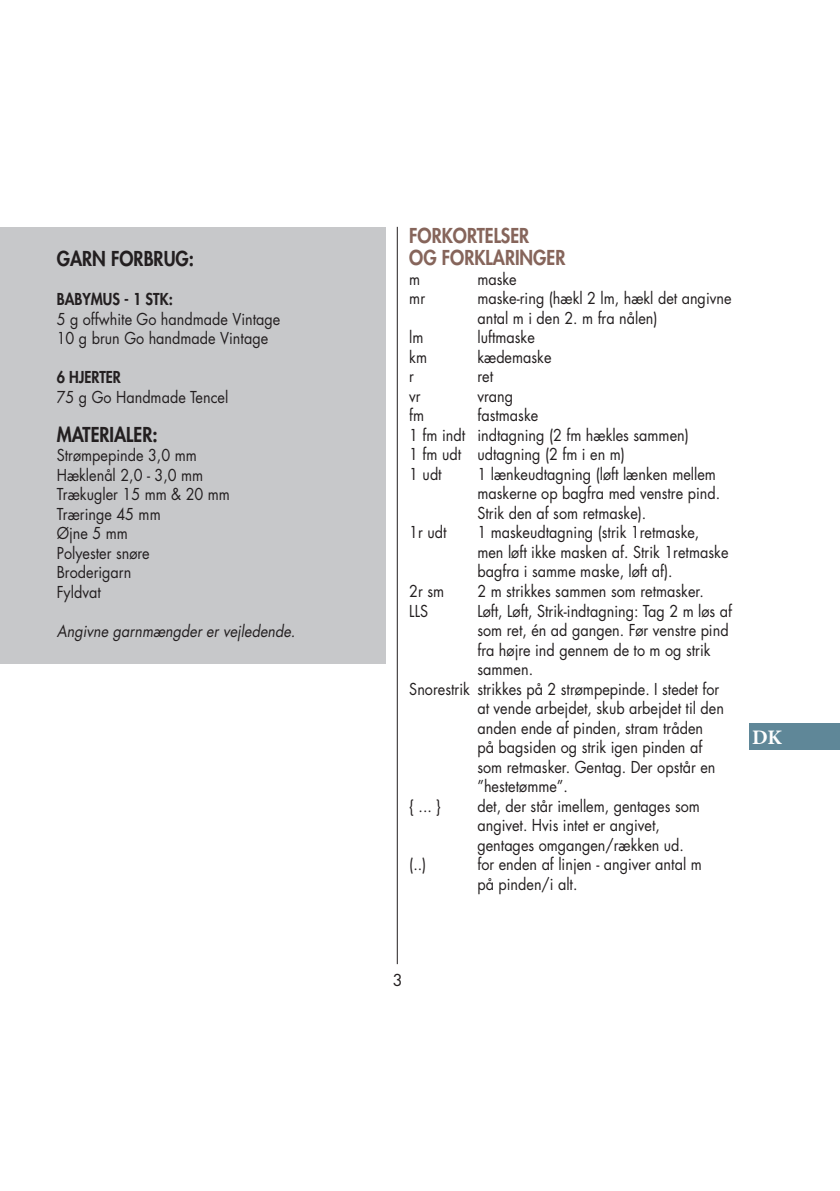
<style>
.page{position:relative;width:840px;height:1191px;background:#fff}
.page>*{position:absolute;margin:0;border:0;box-sizing:border-box;transform-origin:0 0}
.t1{font:700 20.6px "Minion Pro";color:#fff}
.t2{font:800 20px "Futura Std";color:#86655b;scale:.9 1}
.t3{font:800 20px "Futura Std";color:#231f20;scale:.9 1}
.t4{font:16px/19.6px "Futura Std";color:#231f20;scale:.9 1}
.t5{font:italic 16px "Futura Std";color:#231f20;scale:.9 1}
.t6{font:800 16px "Futura Std";color:#231f20;scale:.9 1}
.t7{font:16px "Futura Std";color:#231f20}
</style>
<div class="page">
<hr style="left:397px;top:227px;width:1px;height:737px;background:#231f20">
<div style="left:748px;top:723px;width:91px;height:27px;background:#5f8798"></div>
<div style="left:0;top:227px;width:385px;height:436px;background:#c7c8ca"></div>
<p class="t3" style="left:57px;top:246px;width:154px">GARN FORBRUG:</p>
<p class="t6" style="left:57px;top:289px;width:130px">BABYMUS - 1 STK:</p>
<p class="t4" style="left:57px;top:309px;width:250px">5 g offwhite Go handmade Vintage</p>
<p class="t4" style="left:57px;top:328px;width:236px">10 g brun Go handmade Vintage</p>
<p class="t6" style="left:57px;top:367px;width:73px">6 HJERTER</p>
<p class="t4" style="left:57px;top:387px;width:192px">75 g Go Handmade Tencel</p>
<p class="t3" style="left:57px;top:421px;width:113px">MATERIALER:</p>
<p class="t4" style="left:57px;top:445px;width:157px">Strømpepinde 3,0 mm</p>
<p class="t4" style="left:57px;top:465px;width:164px">Hæklenål 2,0 - 3,0 mm</p>
<p class="t4" style="left:57px;top:484px;width:194px">Trækugler 15 mm &amp; 20 mm</p>
<p class="t4" style="left:57px;top:504px;width:117px">Træringe 45 mm</p>
<p class="t4" style="left:57px;top:523px;width:81px">Øjne 5 mm</p>
<p class="t4" style="left:57px;top:543px;width:105px">Polyester snøre</p>
<p class="t4" style="left:57px;top:562px;width:84px">Broderigarn</p>
<p class="t4" style="left:57px;top:582px;width:50px">Fyldvat</p>
<p class="t5" style="left:57px;top:620px;width:266px">Angivne garnmængder er vejledende.</p>
<p class="t2" style="left:409px;top:223px;width:135px">FORKORTELSER</p>
<p class="t2" style="left:409px;top:245px;width:175px">OG FORKLARINGER</p>
<p class="t4" style="left:409px;top:269px;width:14px">m</p>
<p class="t4" style="left:477px;top:269px;width:45px">maske</p>
<p class="t4" style="left:409px;top:289px;width:19px">mr</p>
<p class="t4" style="left:477px;top:289px;width:284px">maske-ring (hækl 2 lm, hækl det angivne antal m i den 2. m fra nålen)</p>
<p class="t4" style="left:409px;top:328px;width:17px">lm</p>
<p class="t4" style="left:477px;top:328px;width:65px">luftmaske</p>
<p class="t4" style="left:409px;top:347px;width:21px">km</p>
<p class="t4" style="left:477px;top:347px;width:84px">kædemaske</p>
<p class="t4" style="left:409px;top:367px;width:7px">r</p>
<p class="t4" style="left:477px;top:367px;width:19px">ret</p>
<p class="t4" style="left:409px;top:386px;width:14px">vr</p>
<p class="t4" style="left:477px;top:386px;width:41px">vrang</p>
<p class="t4" style="left:409px;top:406px;width:18px">fm</p>
<p class="t4" style="left:477px;top:406px;width:69px">fastmaske</p>
<p class="t4" style="left:409px;top:425px;width:312px">1 fm indt indtagning (2 fm hækles sammen)</p>
<p class="t4" style="left:409px;top:445px;width:241px">1 fm udt udtagning (2 fm i en m)</p>
<p class="t4" style="left:409px;top:464px;width:38px">1 udt</p>
<p class="t4" style="left:477px;top:464px;width:271px">1 lænkeudtagning (løft lænken mellem maskerne op bagfra med venstre pind.<br>Strik den af som retmaske).</p>
<p class="t4" style="left:409px;top:523px;width:43px">1r udt</p>
<p class="t4" style="left:477px;top:523px;width:280px">1 maskeudtagning (strik 1retmaske, men løft ikke masken af. Strik 1retmaske bagfra i samme maske, løft af).</p>
<p class="t4" style="left:409px;top:581px;width:40px">2r sm</p>
<p class="t4" style="left:477px;top:581px;width:253px">2 m strikkes sammen som retmasker.</p>
<p class="t4" style="left:409px;top:601px;width:22px">LLS</p>
<p class="t4" style="left:477px;top:601px;width:284px">Løft, Løft, Strik-indtagning: Tag 2 m løs af som ret, én ad gangen. Før venstre pind fra højre ind gennem de to m og strik sammen.</p>
<p class="t4" style="left:477px;top:679px;width:275px;text-indent:-68px">Snorestrik strikkes på 2 strømpepinde. I stedet for at vende arbejdet, skub arbejdet til den anden ende af pinden, stram tråden<br>på bagsiden og strik igen pinden af som retmasker. Gentag. Der opstår en ”hestetømme”.</p>
<p class="t4" style="left:409px;top:796px;width:37px">{ ... }</p>
<p class="t4" style="left:477px;top:796px;width:248px">det, der står imellem, gentages som angivet. Hvis intet er angivet, gentages omgangen/rækken ud.</p>
<p class="t4" style="left:409px;top:854px;width:21px">(..)</p>
<p class="t4" style="left:477px;top:854px;width:251px">for enden af linjen - angiver antal m på pinden/i alt.</p>
<p class="t1" style="left:751px;top:723px;width:31px">DK</p>
<p class="t7" style="left:392px;top:969px;width:11px">3</p>
</div>
